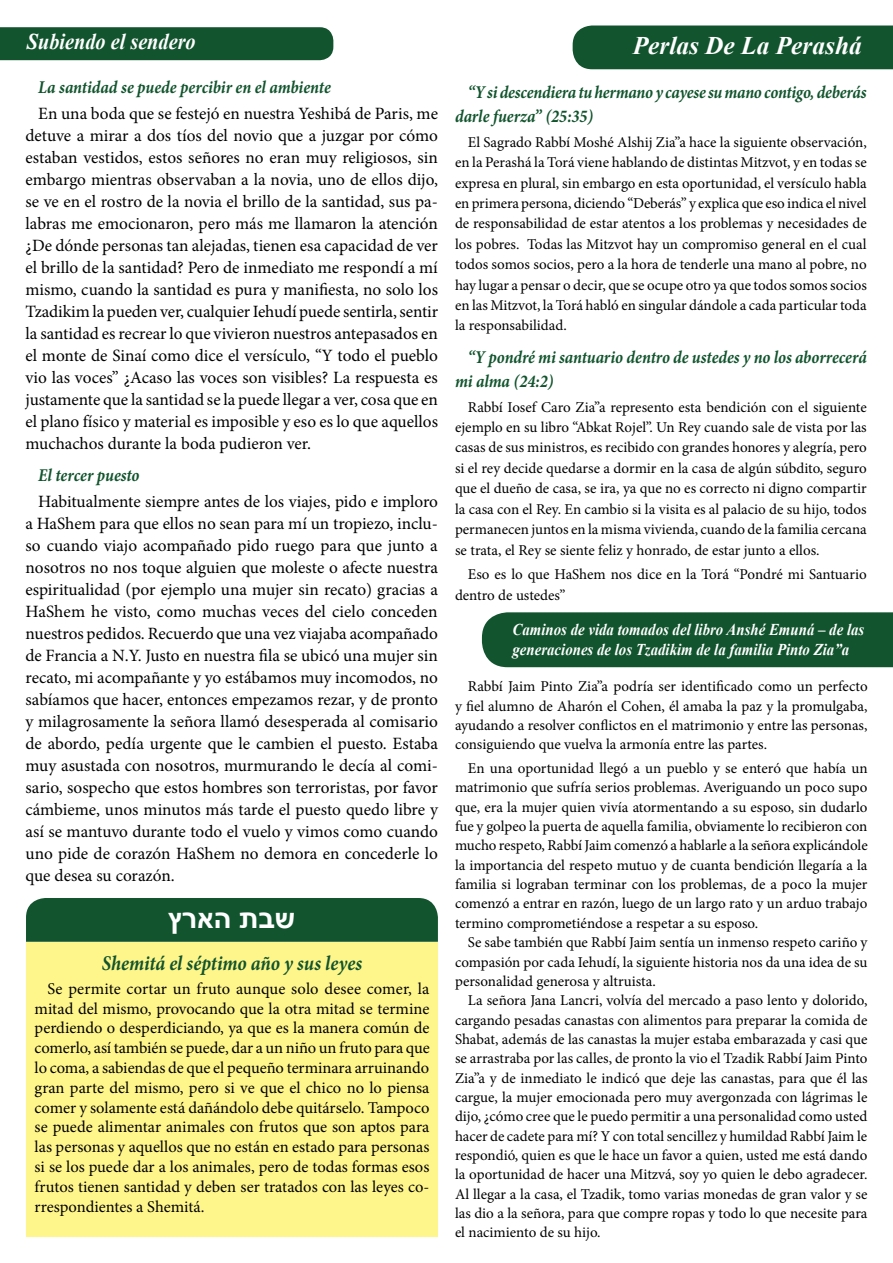
<style>
.page{position:relative;width:893px;height:1263px;background:#fff}
.page>*{position:absolute;margin:0;border:0;box-sizing:border-box;transform-origin:0 0}
.t1{font:700 28.5px "Arial";color:#fff}
.t2{font:italic 700 25.35px "Times New Roman";color:#fff}
.t3{font:italic 700 22.5px "Times New Roman";color:#fff;scale:.9 1}
.t4{font:italic 700 21px "Minion Pro";letter-spacing:-.005em;color:#11542d;scale:.9 1}
.t5{font:italic 700 18px/24px "Minion Pro";letter-spacing:-.005em;color:#11542d;scale:.9 1}
.t6{font:17.25px/22px "Minion Pro";color:#000;text-align:justify}
.t7{font:16.5px/19.8px "Minion Pro";color:#000;text-align:justify}
.t8{font:italic 700 16.5px/19.8px "Times New Roman";color:#fff;scale:.9 1}
.t9{font:15px/19.4px "Minion Pro";color:#000;text-align:justify}
</style>
<div class="page">
<div style="left:0;top:27px;width:333px;height:33px;background:#11542d"></div>
<div style="left:26px;top:898px;width:412px;height:44px;background:#11542d"></div>
<div style="left:26px;top:942px;width:412px;height:294px;background:#fff68b"></div>
<div style="left:482px;top:612px;width:411px;height:55px;background:#11542d"></div>
<div style="left:573px;top:26px;width:320px;height:43px;background:#11542d"></div>
<h3 class="t3" style="left:27px;top:26px;width:189px">Subiendo el sendero</h3>
<p class="t5" style="left:38px;top:75px;width:326px">La santidad se puede percibir en el ambiente</p>
<p class="t6" style="left:26px;top:103px;width:414px;text-indent:13px">En una boda que se festejó en nuestra Yeshibá de Paris, me detuve a mirar a dos tíos del novio que a juzgar por cómo estaban vestidos, estos señores no eran muy religiosos, sin embargo mientras observaban a la novia, uno de ellos dijo, se ve en el rostro de la novia el brillo de la santidad, sus pa&shy;labras me emocionaron, pero más me llamaron la atención ¿De dónde personas tan alejadas, tienen esa capacidad de ver el brillo de la santidad? Pero de inmediato me respondí a mí mismo, cuando la santidad es pura y manifiesta, no solo los Tzadikim la pueden ver, cualquier Iehudí puede sentirla, sentir la santidad es recrear lo que vivieron nuestros antepasados en el monte de Sinaí como dice el versículo, “Y todo el pueblo vio las voces” ¿Acaso las voces son visibles? La respuesta es justamente que la santidad se la puede llegar a ver, cosa que en el plano físico y material es imposible y eso es lo que aquellos muchachos durante la boda pudieron ver.</p>
<p class="t5" style="left:38px;top:463px;width:114px">El tercer puesto</p>
<p class="t6" style="left:26px;top:491px;width:414px;text-indent:13px">Habitualmente siempre antes de los viajes, pido e imploro a HaShem para que ellos no sean para mí un tropiezo, inclu&shy;so cuando viajo acompañado pido ruego para que junto a nosotros no nos toque alguien que moleste o afecte nuestra espiritualidad (por ejemplo una mujer sin recato) gracias a HaShem he visto, como muchas veces del cielo conceden nuestros pedidos. Recuerdo que una vez viajaba acompañado de Francia a N.Y. Justo en nuestra fila se ubicó una mujer sin recato, mi acompañante y yo estábamos muy incomodos, no sabíamos que hacer, entonces empezamos rezar, y de pronto y milagrosamente la señora llamó desesperada al comisario de abordo, pedía urgente que le cambien el puesto. Estaba muy asustada con nosotros, murmurando le decía al comi&shy;sario, sospecho que estos hombres son terroristas, por favor cámbieme, unos minutos más tarde el puesto quedo libre y así se mantuvo durante todo el vuelo y vimos como cuando uno pide de corazón HaShem no demora en concederle lo que desea su corazón.</p>
<h1 class="t1" style="left:168px;top:899px;width:129px">הארץ ת שב</h1>
<h3 class="t4" style="left:102px;top:948px;width:291px">Shemitá el séptimo año y sus leyes</h3>
<p class="t7" style="left:35px;top:979px;width:397px;text-indent:13px">Se permite cortar un fruto aunque solo desee comer, la mitad del mismo, provocando que la otra mitad se termine perdiendo o desperdiciando, ya que es la manera común de comerlo, así también se puede, dar a un niño un fruto para que lo coma, a sabiendas de que el pequeño terminara arruinando gran parte del mismo, pero si ve que el chico no lo piensa comer y solamente está dañándolo debe quitárselo. Tampoco se puede alimentar animales con frutos que son aptos para las personas y aquellos que no están en estado para personas si se los puede dar a los animales, pero de todas formas esos frutos tienen santidad y deben ser tratados con las leyes co&shy;rrespondientes a Shemitá.</p>
<h2 class="t2" style="left:633px;top:28px;width:231px">Perlas De La Perashá</h2>
<p class="t5" style="left:455px;top:80px;width:459px;text-indent:13px">“Y si descendiera tu hermano y cayese su mano contigo, deberás darle fuerza” (25:35)</p>
<p class="t9" style="left:455px;top:132px;width:413px;line-height:20.4px;text-indent:13px">El Sagrado Rabbí Moshé Alshij Zia”a hace la siguiente observación, en la Perashá la Torá viene hablando de distintas Mitzvot, y en todas se expresa en plural, sin embargo en esta oportunidad, el versículo habla en primera persona, diciendo “Deberás” y explica que eso indica el nivel de responsabilidad de estar atentos a los problemas y necesidades de los pobres. Todas las Mitzvot hay un compromiso general en el cual todos somos socios, pero a la hora de tenderle una mano al pobre, no hay lugar a pensar o decir, que se ocupe otro ya que todos somos socios en las Mitzvot, la Torá habló en singular dándole a cada particular toda la responsabilidad.</p>
<p class="t5" style="left:455px;top:345px;width:459px;text-indent:13px">“Y pondré mi santuario dentro de ustedes y no los aborrecerá mi alma (24:2)</p>
<p class="t9" style="left:455px;top:397px;width:413px;line-height:20.4px;text-indent:13px">Rabbí Iosef Caro Zia”a represento esta bendición con el siguiente ejemplo en su libro “Abkat Rojel”. Un Rey cuando sale de vista por las casas de sus ministros, es recibido con grandes honores y alegría, pero si el rey decide quedarse a dormir en la casa de algún súbdito, seguro que el dueño de casa, se ira, ya que no es correcto ni digno compartir la casa con el Rey. En cambio si la visita es al palacio de su hijo, todos permanecen juntos en la misma vivienda, cuando de la familia cercana se trata, el Rey se siente feliz y honrado, de estar junto a ellos.</p>
<p class="t9" style="left:455px;top:564px;width:413px;line-height:20.4px;text-indent:13px">Eso es lo que HaShem nos dice en la Torá “Pondré mi Santuario dentro de ustedes”</p>
<p class="t8" style="left:513px;top:619px;width:392px">Caminos de vida tomados del libro Anshé Emuná – de las generaciones de los Tzadikim de la familia Pinto Zia”a</p>
<p class="t9" style="left:455px;top:677px;width:414px;text-indent:13px">Rabbí Jaim Pinto Zia”a podría ser identificado como un perfecto y fiel alumno de Aharón el Cohen, él amaba la paz y la promulgaba, ayudando a resolver conflictos en el matrimonio y entre las personas, consiguiendo que vuelva la armonía entre las partes.</p>
<p class="t9" style="left:455px;top:759px;width:414px;text-indent:13px">En una oportunidad llegó a un pueblo y se enteró que había un matrimonio que sufría serios problemas. Averiguando un poco supo que, era la mujer quien vivía atormentando a su esposo, sin dudarlo fue y golpeo la puerta de aquella familia, obviamente lo recibieron con mucho respeto, Rabbí Jaim comenzó a hablarle a la señora explicándole la importancia del respeto mutuo y de cuanta bendición llegaría a la familia si lograban terminar con los problemas, de a poco la mujer comenzó a entrar en razón, luego de un largo rato y un arduo trabajo termino comprometiéndose a respetar a su esposo.</p>
<p class="t9" style="left:455px;top:933px;width:414px;text-indent:13px">Se sabe también que Rabbí Jaim sentía un inmenso respeto cariño y compasión por cada Iehudí, la siguiente historia nos da una idea de su personalidad generosa y altruista.</p>
<p class="t9" style="left:455px;top:991px;width:414px;text-indent:13px">La señora Jana Lancri, volvía del mercado a paso lento y dolorido, cargando pesadas canastas con alimentos para preparar la comida de Shabat, además de las canastas la mujer estaba embarazada y casi que se arrastraba por las calles, de pronto la vio el Tzadik Rabbí Jaim Pinto Zia”a y de inmediato le indicó que deje las canastas, para que él las cargue, la mujer emocionada pero muy avergonzada con lágrimas le dijo, ¿cómo cree que le puedo permitir a una personalidad como usted hacer de cadete para mí? Y con total sencillez y humildad Rabbí Jaim le respondió, quien es que le hace un favor a quien, usted me está dando la oportunidad de hacer una Mitzvá, soy yo quien le debo agradecer.<br>Al llegar a la casa, el Tzadik, tomo varias monedas de gran valor y se las dio a la señora, para que compre ropas y todo lo que necesite para el nacimiento de su hijo.</p>
</div>
